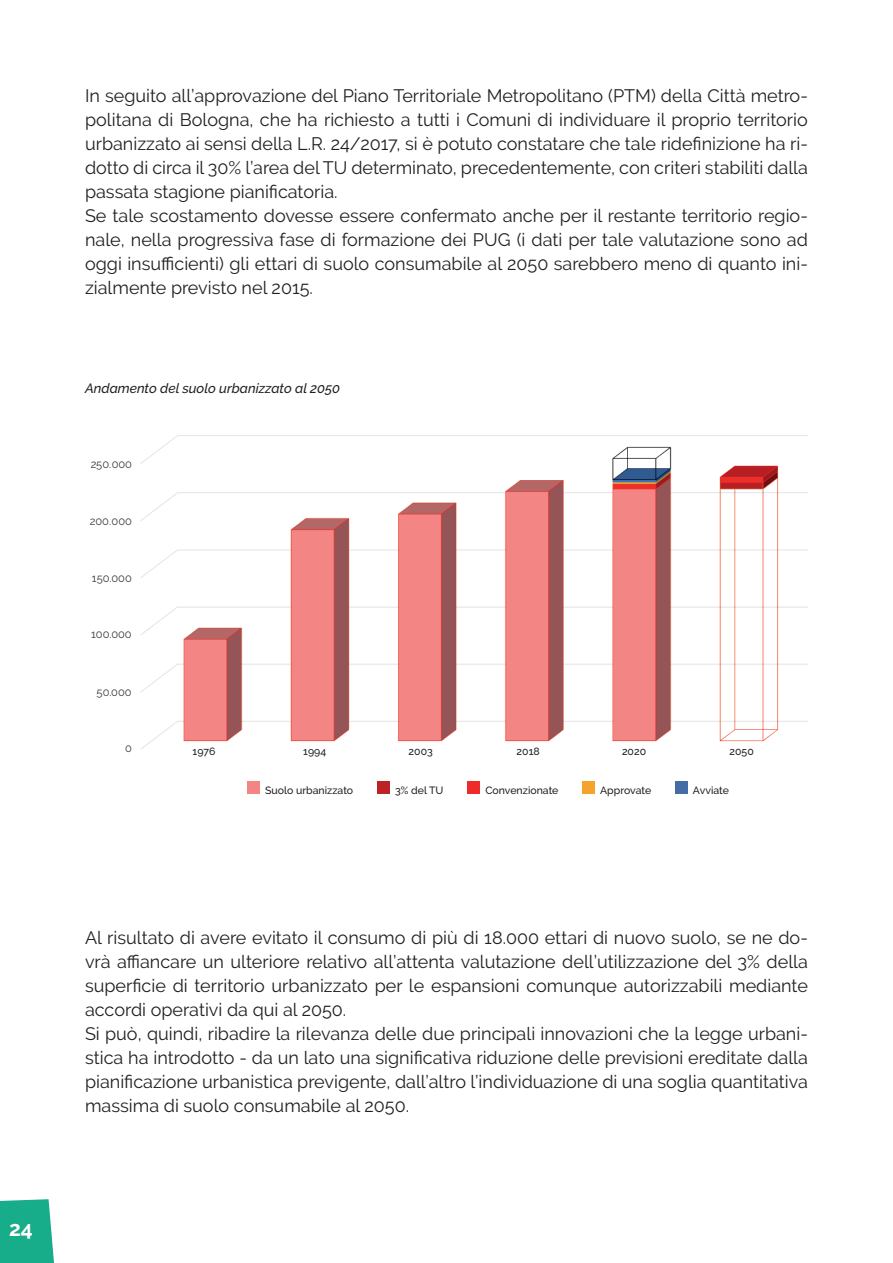
<style>
.page{position:relative;width:893px;height:1263px;background:#fff}
.page>*{position:absolute;margin:0;border:0;box-sizing:border-box;transform-origin:0 0}
.t1{font:700 21px "Raleway";color:#fff}
.t2{font:18px/24px "Raleway";color:#231f20}
.t3{font:italic 500 13.5px "Raleway";color:#231f20}
.t4{font:11.1px "Raleway";color:#36393c}
.t5{font:500 10.5px "Raleway";color:#231f20}
.t6{font:700 5.55px "Calibri";letter-spacing:.05em;color:#36393c}
</style>
<div class="page">
<svg style="left:0;top:1199px;width:54px;height:64px;background:#26b191"></svg>
<img style="left:140px;top:435px;width:668px;height:314px">
<div style="left:182px;top:745px;width:612px;height:55px;background:#fff"></div>
<div style="left:247px;top:781px;width:13px;height:13px;background:#f38685"></div>
<div style="left:377px;top:781px;width:13px;height:13px;background:#bd2226"></div>
<div style="left:467px;top:781px;width:13px;height:13px;background:#ee2a2b"></div>
<div style="left:582px;top:781px;width:13px;height:13px;background:#f6a32d"></div>
<div style="left:675px;top:781px;width:13px;height:13px;background:#446da8"></div>
<p class="t2" style="left:85px;top:84px;width:724px">In seguito all’approvazione del Piano Territoriale Metropolitano (PTM) della Città metro&shy;politana di Bologna, che ha richiesto a tutti i Comuni di individuare il proprio territorio urbanizzato ai sensi della L.R. 24/2017, si è potuto constatare che tale ridefinizione ha ri&shy;dotto di circa il 30% l’area del TU determinato, precedentemente, con criteri stabiliti dalla passata stagione pianificatoria.<br>Se tale scostamento dovesse essere confermato anche per il restante territorio regio&shy;nale, nella progressiva fase di formazione dei PUG (i dati per tale valutazione sono ad oggi insufficienti) gli ettari di suolo consumabile al 2050 sarebbero meno di quanto ini&shy;zialmente previsto nel 2015.</p>
<p class="t3" style="left:85px;top:381px;width:257px">Andamento del suolo urbanizzato al 2050</p>
<p class="t4" style="left:91px;top:458px;width:43px">250.000</p>
<p class="t4" style="left:90px;top:514px;width:43px">200.000</p>
<p class="t4" style="left:92px;top:571px;width:42px">150.000</p>
<p class="t4" style="left:91px;top:628px;width:42px">100.000</p>
<p class="t4" style="left:97px;top:685px;width:37px">50.000</p>
<p class="t4" style="left:125px;top:742px;width:8px">0</p>
<p class="t5" style="left:193px;top:745px;width:24px">1976</p>
<p class="t5" style="left:303px;top:745px;width:24px">1994</p>
<p class="t5" style="left:409px;top:745px;width:26px">2003</p>
<p class="t5" style="left:517px;top:745px;width:25px">2018</p>
<p class="t5" style="left:622px;top:745px;width:26px">2020</p>
<p class="t5" style="left:730px;top:745px;width:26px">2050</p>
<p class="t5" style="left:265px;top:784px;width:90px">Suolo urbanizzato</p>
<p class="t5" style="left:395px;top:784px;width:50px">3% del TU</p>
<p class="t5" style="left:485px;top:784px;width:75px">Convenzionate</p>
<p class="t5" style="left:600px;top:784px;width:53px">Approvate</p>
<p class="t5" style="left:693px;top:784px;width:38px">Avviate</p>
<p class="t6" style="left:190px;top:751px;width:13px">1976</p>
<p class="t6" style="left:297px;top:751px;width:13px">1994</p>
<p class="t6" style="left:404px;top:751px;width:13px">2003</p>
<p class="t6" style="left:510px;top:751px;width:13px">2018</p>
<p class="t6" style="left:617px;top:751px;width:13px">2020</p>
<p class="t6" style="left:724px;top:751px;width:13px">2050</p>
<p class="t1" style="left:9px;top:1216px;width:25px">24</p>
<p class="t2" style="left:85px;top:925px;width:724px">Al risultato di avere evitato il consumo di più di 18.000 ettari di nuovo suolo, se ne do&shy;vrà affiancare un ulteriore relativo all’attenta valutazione dell’utilizzazione del 3% della superficie di territorio urbanizzato per le espansioni comunque autorizzabili mediante accordi operativi da qui al 2050.<br>Si può, quindi, ribadire la rilevanza delle due principali innovazioni che la legge urbani&shy;stica ha introdotto - da un lato una significativa riduzione delle previsioni ereditate dalla pianificazione urbanistica previgente, dall’altro l’individuazione di una soglia quantitativa massima di suolo consumabile al 2050.</p>
</div>
